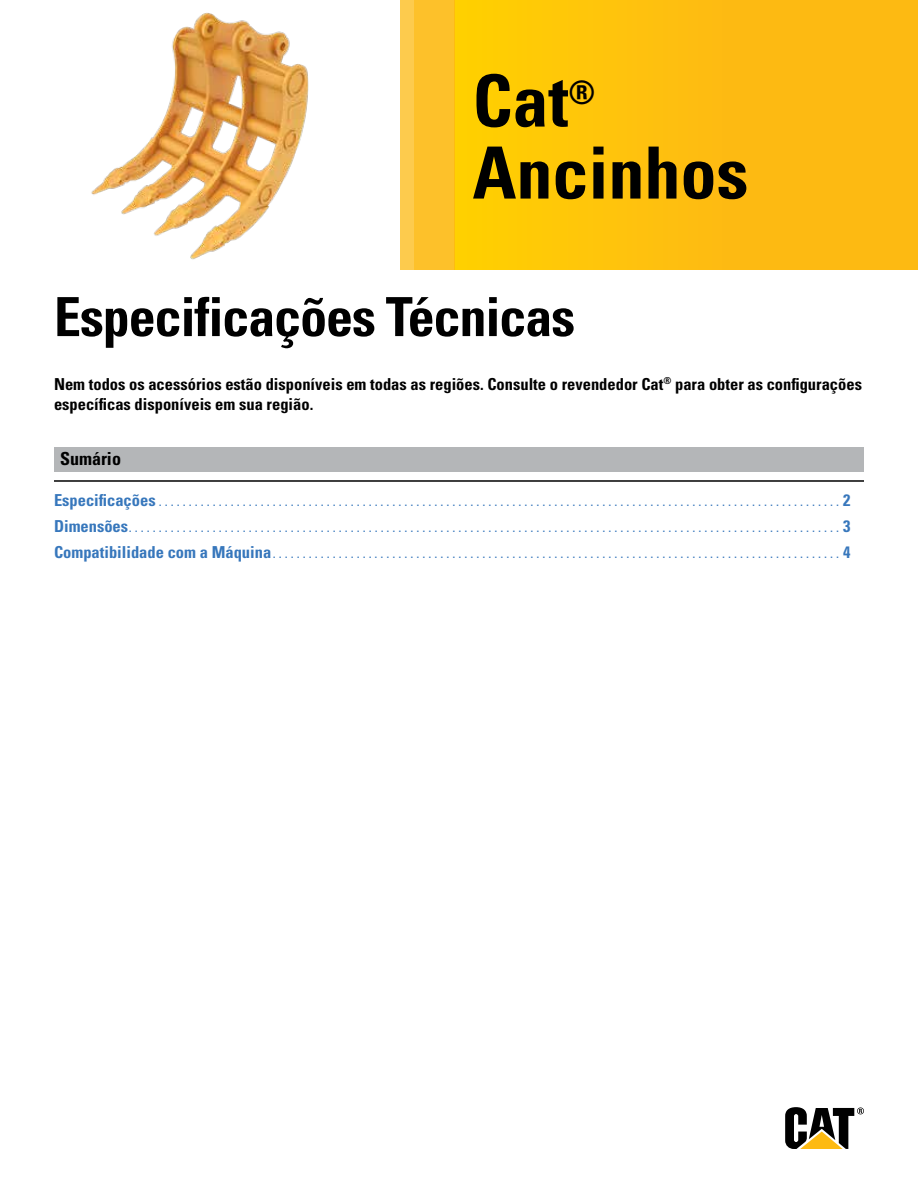
<style>
.page{position:relative;width:918px;height:1188px;background:#fff}
.page>*{position:absolute;margin:0;border:0;box-sizing:border-box;transform-origin:0 0}
.ProductDetails-Work{font:700 condensed 72px "Univers LT Std";color:#000}
.HD-Technical_Specifi{font:700 condensed 54px "Univers LT Std";letter-spacing:-.02em;color:#000}
.ProductDetails-Work-2{font:700 condensed 32.4px "Univers LT Std";color:#000}
.MH{font:700 condensed 18px "Univers LT Std";color:#000}
.TocMain{font:700 condensed 16.5px/19.8px "Univers LT Std";color:#000}
.TofC-subhead{font:condensed 13.5px "Univers LT Std";color:#3777bc}
.s1{font-weight:700;font-size:16.5px}
</style>
<div class="page">
<div style="left:54px;top:447px;width:810px;height:25px;background:#b4b6b8"></div>
<hr style="left:54px;top:480px;width:810px;height:2px;background:#000">
<svg style="left:785px;top:1107px;width:79px;height:42px"></svg>
<img style="left:91px;top:13px;width:218px;height:247px">
<div style="left:454px;top:0;width:464px;height:270px;background:linear-gradient(to right,#ffcd04,#fdb517)"></div>
<div style="left:414px;top:0;width:40px;height:270px;background:#fdc12a"></div>
<div style="left:400px;top:0;width:14px;height:270px;background:#fdcb4d"></div>
<p class="ProductDetails-Work" style="left:472px;top:57px;width:98px">Cat</p>
<p class="ProductDetails-Work-2" style="left:569px;top:72px;width:28px">®</p>
<p class="ProductDetails-Work" style="left:472px;top:129px;width:277px">Ancinhos</p>
<p class="HD-Technical_Specifi" style="left:54px;top:284px;width:523px">Especificações Técnicas</p>
<p class="TocMain" style="left:54px;top:374px;width:810px">Nem todos os acessórios estão disponíveis em todas as regiões. Consulte o revendedor Cat<sup>®</sup> para obter as configurações específicas disponíveis em sua região.</p>
<p class="MH" style="left:60px;top:447px;width:63px">Sumário</p>
<p class="TofC-subhead" style="left:54px;top:493px;width:798px"><span class="s1">Especificações</span> . . . . . . . . . . . . . . . . . . . . . . . . . . . . . . . . . . . . . . . . . . . . . . . . . . . . . . . . . . . . . . . . . . . . . . . . . . . . . . . . . . . . . . . . . . . . . . . . . . . . . . . . . . . . . . . . . . <span class="s1">2</span></p>
<p class="TofC-subhead" style="left:54px;top:518px;width:798px"><span class="s1">Dimensões</span> . . . . . . . . . . . . . . . . . . . . . . . . . . . . . . . . . . . . . . . . . . . . . . . . . . . . . . . . . . . . . . . . . . . . . . . . . . . . . . . . . . . . . . . . . . . . . . . . . . . . . . . . . . . . . . . . . . . . . . . <span class="s1">3</span></p>
<p class="TofC-subhead" style="left:54px;top:544px;width:798px"><span class="s1">Compatibilidade com a Máquina</span> . . . . . . . . . . . . . . . . . . . . . . . . . . . . . . . . . . . . . . . . . . . . . . . . . . . . . . . . . . . . . . . . . . . . . . . . . . . . . . . . . . . . . . . . . . . . . . . <span class="s1">4</span></p>
</div>
